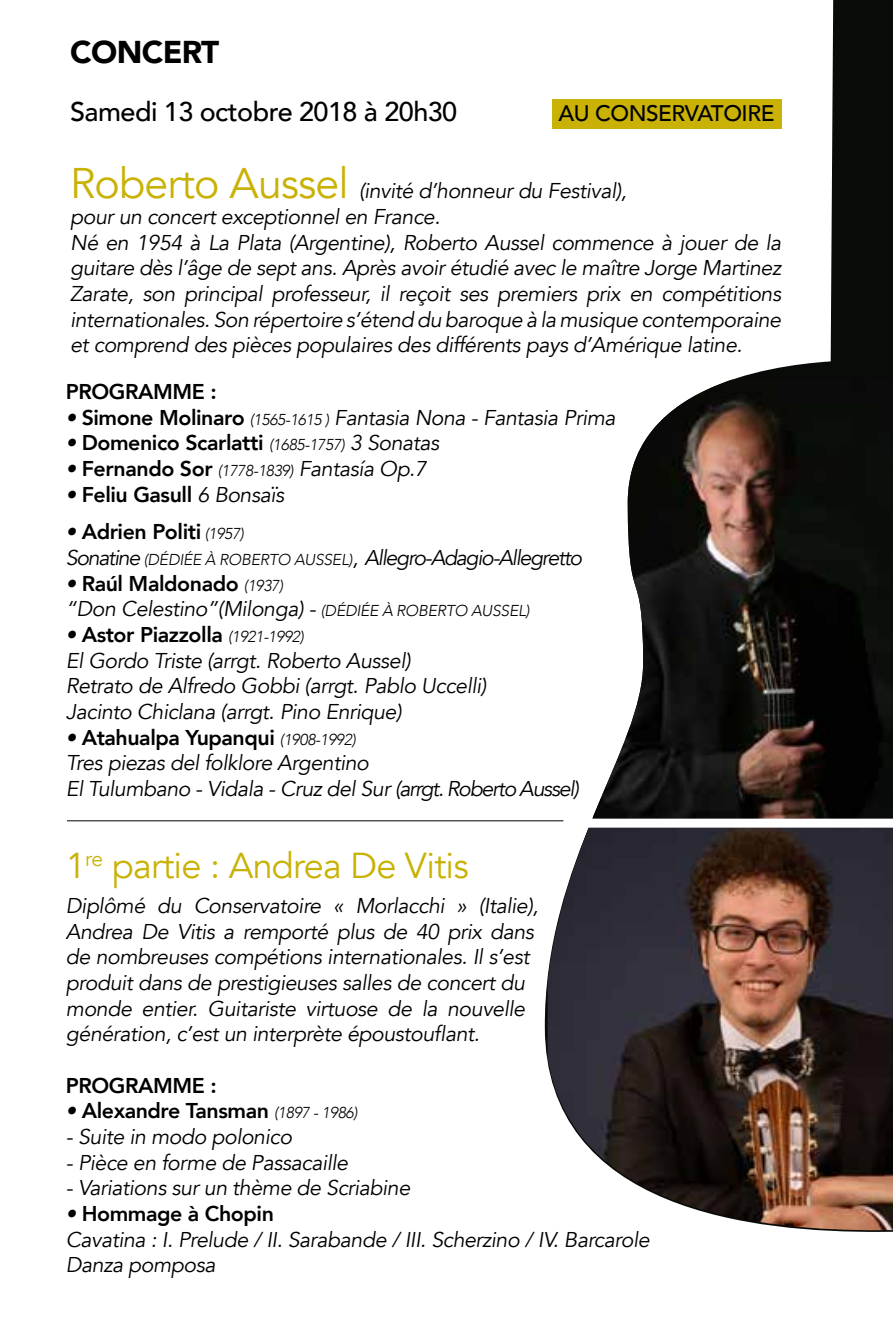
<style>
.page{position:relative;width:893px;height:1340px;background:#fff}
.page>*{position:absolute;margin:0;border:0;box-sizing:border-box;transform-origin:0 0}
.t1{font:36px "Avenir";letter-spacing:-.02em;color:#c9b205}
.t2{font:900 31.5px "Avenir";letter-spacing:-.02em;color:#000}
.t3{font:500 27px "Avenir";letter-spacing:-.02em;color:#000}
.t4{font:500 22.5px "Avenir";letter-spacing:-.02em;color:#000}
.t5{font:italic 21.38px/25.7px "Avenir";letter-spacing:-.02em;color:#000}
.t6{font:800 21.38px "Avenir";letter-spacing:-.02em;color:#000}
.t7{font:italic 21.38px/25.7px "Avenir";letter-spacing:-.06em;color:#000}
.t8{font:italic 300 15.75px/25.7px "Avenir";color:#000}
.s1{font-style:normal;font-size:42.75px;color:#c9b205}
.s2{font-weight:800;font-style:normal}
.s3{font-weight:300;font-size:15.75px}
.s4{font-weight:400;font-style:italic}
.s5{font-weight:300;font-style:italic;font-size:15.75px}
.s6{font-weight:400;font-size:21.38px}
.s7{font-weight:800;font-style:normal;font-size:21.38px}
</style>
<div class="page">
<svg style="left:545px;top:0;width:348px;height:1063px"></svg>
<img style="left:548px;top:826px;width:345px;height:404px">
<div style="left:0;top:0;width:546px;height:325px;background:#fff"></div>
<hr style="left:67px;top:820px;width:496px;height:1px;background:#000">
<div style="left:570px;top:818px;width:323px;height:9px;background:#fff"></div>
<h2 class="t2" style="left:70px;top:25px;width:151px">CONCERT</h2>
<p class="t3" style="left:70px;top:89px;width:389px">Samedi 13 octobre 2018 à 20h30</p>
<p class="t4" style="left:558px;top:94px;width:217px">AU CONSERVATOIRE</p>
<p class="t5" style="left:70px;top:179px;width:713px"><span class="s1">Roberto Aussel</span> (invité d’honneur du Festival),<br>pour un concert exceptionnel en France.<br>Né en 1954 à La Plata (Argentine), Roberto Aussel commence à jouer de la guitare dès l’âge de sept ans. Après avoir étudié avec le maître Jorge Martinez Zarate, son principal professeur, il reçoit ses premiers prix en compétitions internationales. Son répertoire s’étend du baroque à la musique contemporaine et comprend des pièces populaires des différents pays d’Amérique latine.</p>
<p class="t6" style="left:66px;top:375px;width:152px">PROGRAMME :</p>
<p class="t5" style="left:66px;top:405px;width:551px">• <span class="s2">Simone Molinaro</span> <span class="s3">(1565-1615 )</span> Fantasia Nona - Fantasia Prima</p>
<p class="t6" style="left:66px;top:426px;width:375px"><span class="s4">•</span> Domenico Scarlatti <span class="s5">(1685-1757)</span> <span class="s4">3 Sonatas</span></p>
<p class="t5" style="left:66px;top:456px;width:362px">• <span class="s2">Fernando Sor</span> <span class="s3">(1778-1839)</span> Fantasía Op.7</p>
<p class="t6" style="left:66px;top:477px;width:220px"><span class="s4">•</span> Feliu Gasull <span class="s4">6 Bonsaïs</span></p>
<p class="t7" style="left:66px;top:519px;width:518px">• <span class="s2">Adrien Politi</span> <span class="s3">(1957)<br></span>Sonatine <span class="s3">(DÉDIÉE À ROBERTO AUSSEL)</span>, Allegro-Adagio-Allegretto</p>
<p class="t8" style="left:66px;top:572px;width:465px"><span class="s6">•</span> <span class="s7">Raúl Maldonado</span> (1937)<br><span class="s6">“Don Celestino”(Milonga) -</span> (DÉDIÉE À ROBERTO AUSSEL)</p>
<p class="t5" style="left:66px;top:622px;width:422px">• <span class="s2">Astor Piazzolla</span> <span class="s3">(1921-1992)<br></span>El Gordo Triste (arrgt. Roberto Aussel)<br>Retrato de Alfredo Gobbi (arrgt. Pablo Uccelli)<br>Jacinto Chiclana (arrgt. Pino Enrique)</p>
<p class="t5" style="left:66px;top:724px;width:515px">• <span class="s2">Atahualpa Yupanqui</span> <span class="s3">(1908-1992)<br></span>Tres piezas del folklore Argentino<br>El Tulumbano - Vidala - Cruz del Sur (arrgt. Roberto Aussel)</p>
<h1 class="t1" style="left:66px;top:844px;width:404px">1<sup>re</sup> partie : Andrea De Vitis</h1>
<p class="t5" style="left:66px;top:893px;width:474px">Diplômé du Conservatoire « Morlacchi » (Italie), Andrea De Vitis a remporté plus de 40 prix dans de nombreuses compétions internationales. Il s’est produit dans de prestigieuses salles de concert du monde entier. Guitariste virtuose de la nouvelle génération, c’est un interprète époustouflant.</p>
<p class="t6" style="left:66px;top:1068px;width:152px">PROGRAMME :</p>
<p class="t6" style="left:66px;top:1094px;width:293px"><span class="s4">•</span> Alexandre Tansman <span class="s5">(1897 - 1986)</span></p>
<p class="t5" style="left:66px;top:1124px;width:228px">- Suite in modo polonico</p>
<p class="t5" style="left:66px;top:1149px;width:284px">- Pièce en forme de Passacaille</p>
<p class="t5" style="left:66px;top:1175px;width:346px">- Variations sur un thème de Scriabine</p>
<p class="t5" style="left:66px;top:1201px;width:585px">• <span class="s2">Hommage à Chopin<br></span>Cavatina : I. Prelude / II. Sarabande / III. Scherzino / IV. Barcarole<br>Danza pomposa</p>
</div>
